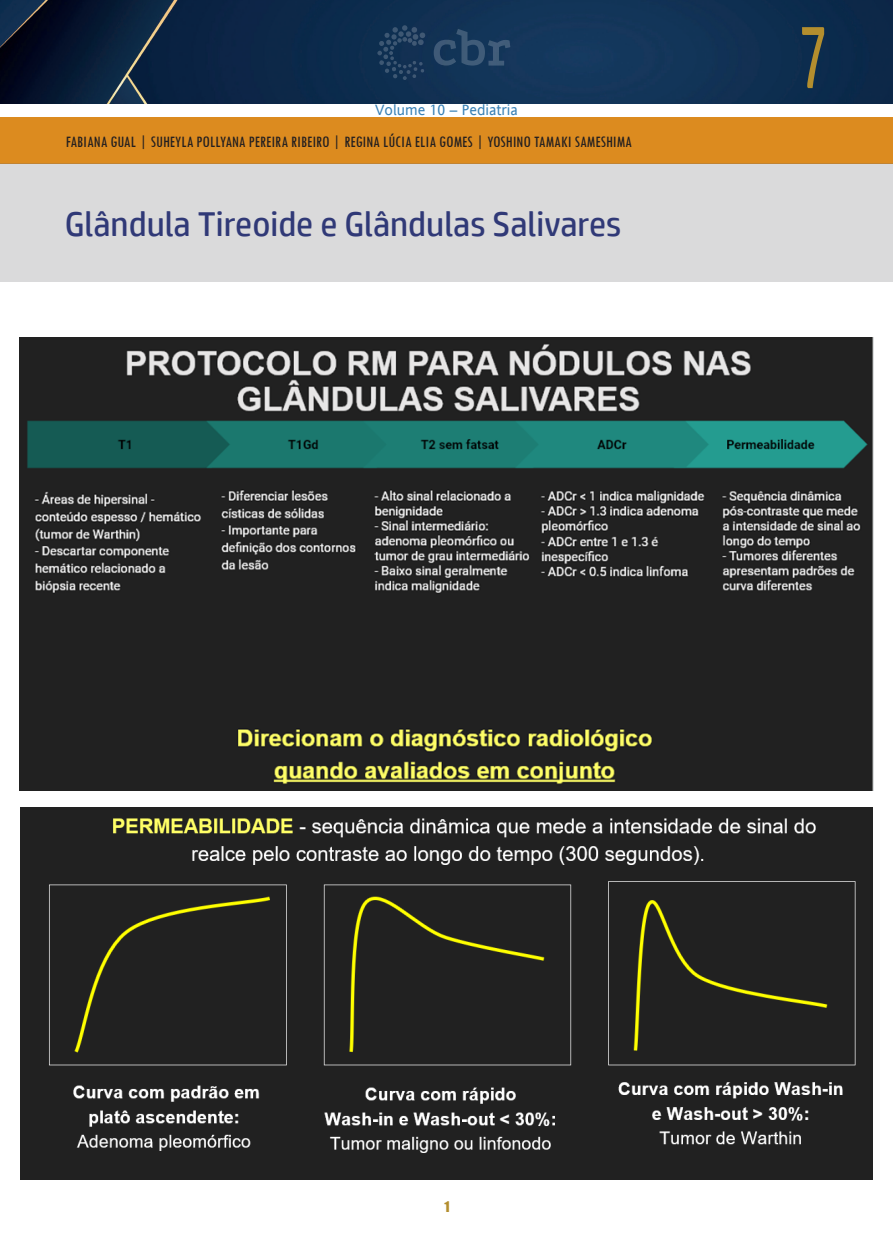
<style>
.page{position:relative;width:893px;height:1234px;background:#fff}
.page>*{position:absolute;margin:0;border:0;box-sizing:border-box;transform-origin:0 0}
.numero_capitulo{font:90px "HP Simplified";color:#b38e2e;scale:.6 1}
.Default{font:34.5px "HP Simplified";color:#303977}
.autores{font:condensed 16.5px "Tw Cen";color:#231f20}
.t1{font:15px "Andale Sansfor VST";color:#3981b6}
.cabeco{font:13.5px "Impact";color:#b38e2e}
</style>
<div class="page">
<img style="left:0;top:0;width:893px;height:103px">
<div style="left:0;top:117px;width:893px;height:46px;background:#dc8b1f"></div>
<div style="left:0;top:163px;width:893px;height:119px;background:#dadadb"></div>
<svg style="left:434px;top:29px;width:76px;height:37px;background:#224263"></svg>
<svg style="left:377px;top:25px;width:48px;height:55px;background:#1a3859"></svg>
<img style="left:19px;top:338px;width:855px;height:452px">
<img style="left:21px;top:807px;width:851px;height:372px">
<p class="t1" style="left:375px;top:100px;width:144px">Volume 10 – Pediatria</p>
<p class="autores" style="left:66px;top:131px;width:568px">FABIANA GUAL | SUHEYLA POLLYANA PEREIRA RIBEIRO | REGINA LÚCIA ELIA GOMES | YOSHINO TAMAKI SAMESHIMA</p>
<p class="Default" style="left:65px;top:204px;width:558px">Glândula Tireoide e Glândulas Salivares</p>
<p class="numero_capitulo" style="left:799px;top:5px;width:50px">7</p>
<p class="cabeco" style="left:444px;top:1196px;width:7px">1</p>
</div>
